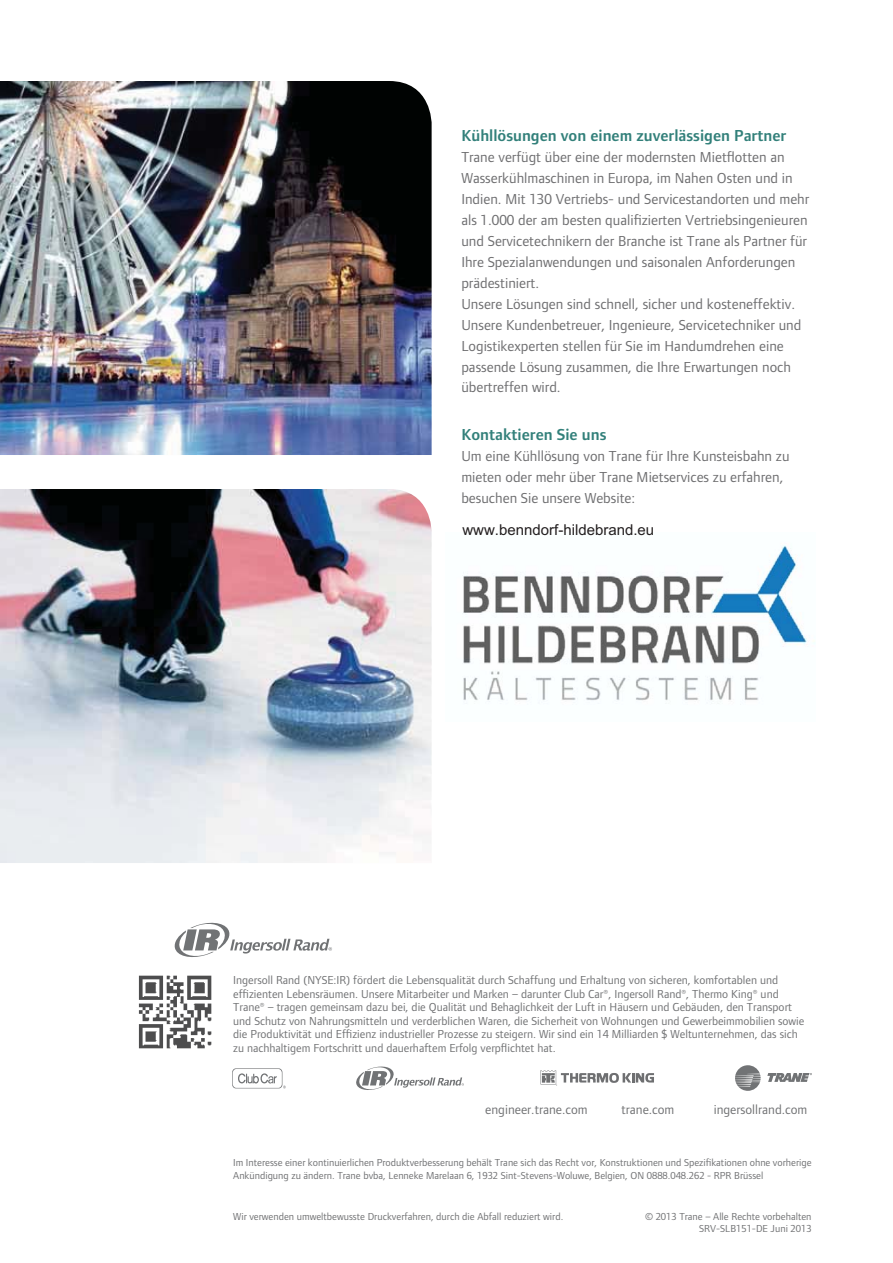
<style>
.page{position:relative;width:893px;height:1263px;background:#fff}
.page>*{position:absolute;margin:0;border:0;box-sizing:border-box;transform-origin:0 0}
.t1{font:600 16.5px "Foundry Form Sans Blonde";color:#32807a}
.t2{font:15px/21px "Foundry Form Sans Blonde";color:#6e6e70}
.t3{font:15px "Arial";color:#231f20}
.t4{font:13.5px "Foundry Form Sans Blonde";color:#717274}
.t5{font:12px/13.5px "Foundry Form Sans Blonde";color:#717274}
.t6{font:10.5px/12.6px "Foundry Form Sans Blonde";color:#717274}
</style>
<div class="page">
<svg style="left:174px;top:922px;width:158px;height:35px"></svg>
<img style="left:138px;top:975px;width:74px;height:74px">
<svg style="left:232px;top:1068px;width:54px;height:21px"></svg>
<svg style="left:356px;top:1066px;width:108px;height:24px"></svg>
<svg style="left:735px;top:1065px;width:25px;height:26px"></svg>
<svg style="left:767px;top:1073px;width:44px;height:9px"></svg>
<svg style="left:540px;top:1070px;width:114px;height:16px"></svg>
<img style="left:0;top:489px;width:431px;height:374px">
<img style="left:0;top:81px;width:431px;height:374px">
<img style="left:462px;top:545px;width:353px;height:160px">
<p class="t1" style="left:461px;top:129px;width:326px">Kühllösungen von einem zuverlässigen Partner</p>
<p class="t2" style="left:461px;top:147px;width:349px">Trane verfügt über eine der modernsten Mietflotten an Wasserkühlmaschinen in Europa, im Nahen Osten und in Indien. Mit 130 Vertriebs- und Servicestandorten und mehr als 1.000 der am besten qualifizierten Vertriebsingenieuren und Servicetechnikern der Branche ist Trane als Partner für Ihre Spezialanwendungen und saisonalen Anforderungen prädestiniert.<br>Unsere Lösungen sind schnell, sicher und kosteneffektiv.<br>Unsere Kundenbetreuer, Ingenieure, Servicetechniker und Logistikexperten stellen für Sie im Handumdrehen eine passende Lösung zusammen, die Ihre Erwartungen noch übertreffen wird.</p>
<p class="t1" style="left:461px;top:429px;width:147px">Kontaktieren Sie uns</p>
<p class="t2" style="left:461px;top:447px;width:329px">Um eine Kühllösung von Trane für Ihre Kunsteisbahn zu mieten oder mehr über Trane Mietservices zu erfahren, besuchen Sie unsere Website:</p>
<p class="t3" style="left:462px;top:521px;width:193px">www.benndorf-hildebrand.eu</p>
<p class="t5" style="left:233px;top:974px;width:572px">Ingersoll Rand (NYSE:IR) fördert die Lebensqualität durch Schaffung und Erhaltung von sicheren, komfortablen und effizienten Lebensräumen. Unsere Mitarbeiter und Marken – darunter Club Car®, Ingersoll Rand®, Thermo King® und Trane® – tragen gemeinsam dazu bei, die Qualität und Behaglichkeit der Luft in Häusern und Gebäuden, den Transport und Schutz von Nahrungsmitteln und verderblichen Waren, die Sicherheit von Wohnungen und Gewerbeimmobilien sowie die Produktivität und Effizienz industrieller Prozesse zu steigern. Wir sind ein 14 Milliarden $ Weltunternehmen, das sich zu nachhaltigem Fortschritt und dauerhaftem Erfolg verpflichtet hat.</p>
<p class="t4" style="left:485px;top:1104px;width:104px">engineer.trane.com</p>
<p class="t4" style="left:621px;top:1104px;width:54px">trane.com</p>
<p class="t4" style="left:713px;top:1104px;width:95px">ingersollrand.com</p>
<p class="t6" style="left:233px;top:1157px;width:579px">Im Interesse einer kontinuierlichen Produktverbesserung behält Trane sich das Recht vor, Konstruktionen und Spezifikationen ohne vorherige<br>Ankündigung zu ändern. Trane bvba, Lenneke Marelaan 6, 1932 Sint-Stevens-Woluwe, Belgien, ON 0888.048.262 - RPR Brüssel</p>
<p class="t6" style="left:233px;top:1211px;width:331px">Wir verwenden umweltbewusste Druckverfahren, durch die Abfall reduziert wird.</p>
<p class="t6" style="left:645px;top:1211px;width:168px;text-align:right">© 2013 Trane – Alle Rechte vorbehalten<br>SRV-SLB151-DE Juni 2013</p>
</div>
